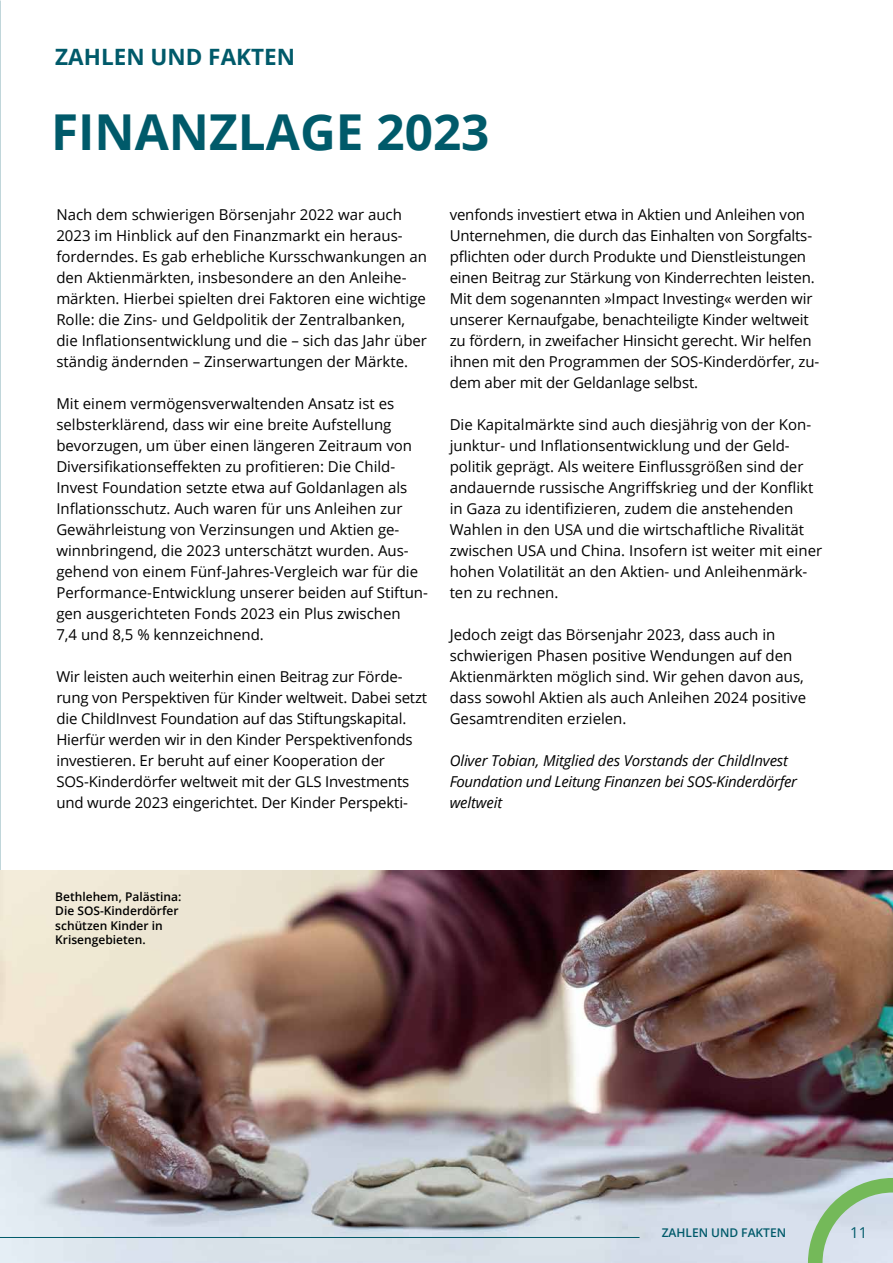
<style>
.page{position:relative;width:893px;height:1263px;background:#fff}
.page>*{position:absolute;margin:0;border:0;box-sizing:border-box;transform-origin:0 0}
.t1{font:700 49.5px "Open Sans";color:#005a6a}
.t2{font:700 22.5px "Open Sans";color:#005a6a}
.t3{font:15px/21px "Open Sans";color:#000}
.t4{font:italic 15px/21px "Open Sans";letter-spacing:-.01em;color:#000}
.t5{font:15px "Open Sans";color:#005a6a}
.t6{font:600 12px/14.2px "Open Sans";color:#000}
.t7{font:600 12px "Open Sans";color:#005a6a}
</style>
<div class="page">
<img style="left:0;top:871px;width:893px;height:392px">
<svg style="left:808px;top:1178px;width:85px;height:85px;background:#bbd3c6"></svg>
<hr style="left:0;top:1237px;width:639px;height:1px;background:#005a6a">
<h2 class="t2" style="left:55px;top:41px;width:241px">ZAHLEN UND FAKTEN</h2>
<h1 class="t1" style="left:51px;top:97px;width:440px">FINANZLAGE 2023</h1>
<p class="t3" style="left:56px;top:203px;width:372px">Nach dem schwierigen Börsenjahr 2022 war auch 2023 im Hinblick auf den Finanzmarkt ein heraus&shy;forderndes. Es gab erhebliche Kursschwankungen an den Aktienmärkten, insbesondere an den Anleihe&shy;märkten. Hierbei spielten drei Faktoren eine wichtige Rolle: die Zins- und Geldpolitik der Zentralbanken, die Inflationsentwicklung und die – sich das Jahr über ständig ändernden – Zinserwartungen der Märkte.</p>
<p class="t3" style="left:56px;top:392px;width:373px">Mit einem vermögensverwaltenden Ansatz ist es selbsterklärend, dass wir eine breite Aufstellung bevorzugen, um über einen längeren Zeitraum von Diversifikationseffekten zu profitieren: Die Child-Invest Foundation setzte etwa auf Goldanlagen als Inflationsschutz. Auch waren für uns Anleihen zur Gewährleistung von Verzinsungen und Aktien ge&shy;winnbringend, die 2023 unterschätzt wurden. Aus&shy;gehend von einem Fünf-Jahres-Vergleich war für die Performance-Entwicklung unserer beiden auf Stiftun&shy;gen ausgerichteten Fonds 2023 ein Plus zwischen<br>7,4 und 8,5 % kennzeichnend.</p>
<p class="t3" style="left:56px;top:665px;width:372px">Wir leisten auch weiterhin einen Beitrag zur Förde&shy;rung von Perspektiven für Kinder weltweit. Dabei setzt die ChildInvest Foundation auf das Stiftungskapital.<br>Hierfür werden wir in den Kinder Perspektivenfonds investieren. Er beruht auf einer Kooperation der SOS-Kinderdörfer weltweit mit der GLS Investments und wurde 2023 eingerichtet. Der Kinder Perspekti-</p>
<p class="t3" style="left:450px;top:203px;width:371px">venfonds investiert etwa in Aktien und Anleihen von Unternehmen, die durch das Einhalten von Sorgfalts&shy;pflichten oder durch Produkte und Dienstleistungen einen Beitrag zur Stärkung von Kinderrechten leisten.<br>Mit dem sogenannten »Impact Investing« werden wir unserer Kernaufgabe, benachteiligte Kinder weltweit zu fördern, in zweifacher Hinsicht gerecht. Wir helfen ihnen mit den Programmen der SOS-Kinderdörfer, zu&shy;dem aber mit der Geldanlage selbst.</p>
<p class="t3" style="left:450px;top:413px;width:374px">Die Kapitalmärkte sind auch diesjährig von der Kon&shy;junktur- und Inflationsentwicklung und der Geld&shy;politik geprägt. Als weitere Einflussgrößen sind der andauernde russische Angriffskrieg und der Konflikt in Gaza zu identifizieren, zudem die anstehenden Wahlen in den USA und die wirtschaftliche Rivalität zwischen USA und China. Insofern ist weiter mit einer hohen Volatilität an den Aktien- und Anleihenmärk&shy;ten zu rechnen.</p>
<p class="t3" style="left:450px;top:623px;width:358px">Jedoch zeigt das Börsenjahr 2023, dass auch in schwierigen Phasen positive Wendungen auf den Aktienmärkten möglich sind. Wir gehen davon aus, dass sowohl Aktien als auch Anleihen 2024 positive Gesamtrenditen erzielen.</p>
<p class="t4" style="left:450px;top:749px;width:349px">Oliver Tobian, Mitglied des Vorstands der ChildInvest<br>Foundation und Leitung Finanzen bei SOS-Kinderdörfer weltweit</p>
<p class="t6" style="left:55px;top:889px;width:128px">Bethlehem, Palästina:<br>Die SOS-Kinderdörfer schützen Kinder in<br>Krisengebieten.</p>
<p class="t7" style="left:662px;top:1225px;width:126px">ZAHLEN UND FAKTEN</p>
<p class="t5" style="left:850px;top:1222px;width:19px">11</p>
</div>
